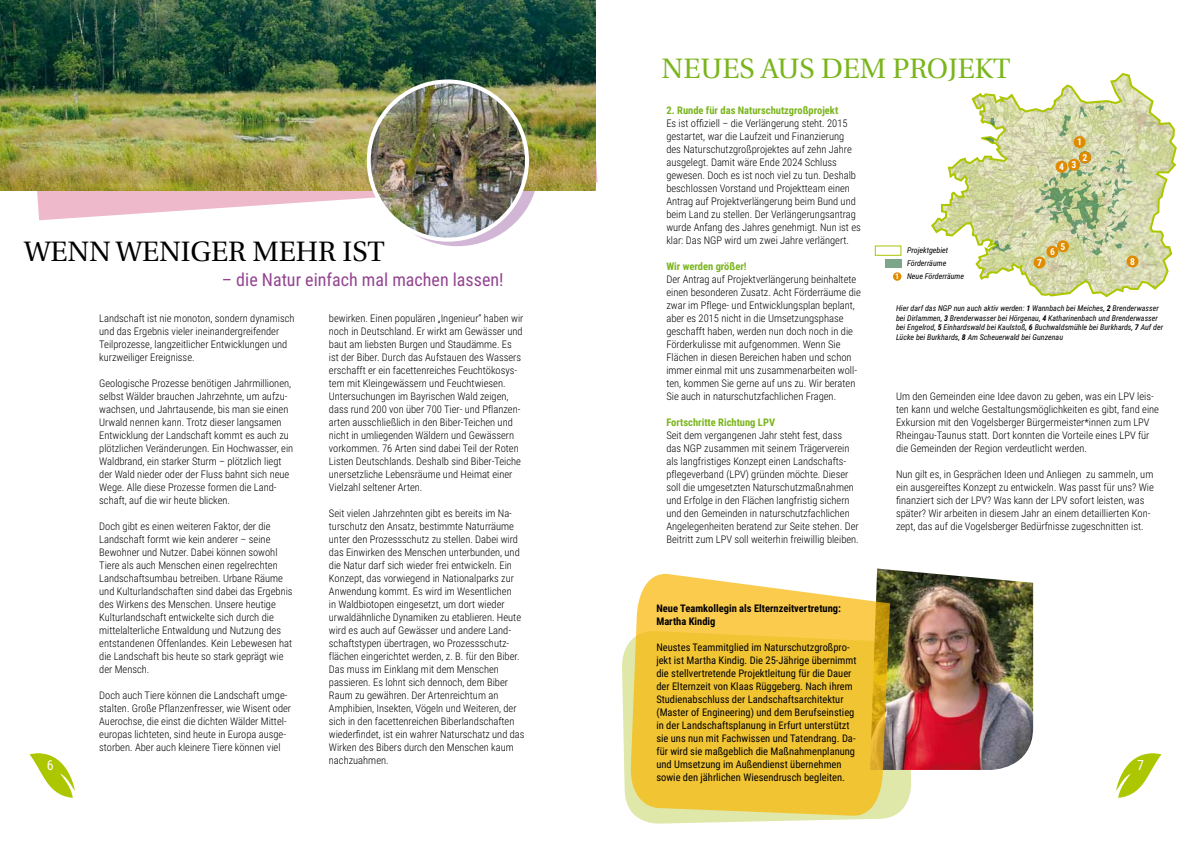
<style>
.page{position:relative;width:1191px;height:842px;background:#fff}
.page>*{position:absolute;margin:0;border:0;box-sizing:border-box;transform-origin:0 0}
.t1{font:28px "Heuristica";color:#000}
.t2{font:28px "Heuristica";color:#7ab51d}
.t3{font:18px "Roboto Condensed";color:#934490}
.t4{font:14px "Roboto Condensed";color:#fff}
.t5{font:300 10.5px/13px "Roboto Condensed";color:#000}
.t6{font:10.5px/13px "Roboto Condensed";color:#000}
.t7{font:700 10.5px "Roboto Condensed";color:#7ab51d}
.t8{font:700 10.5px/13px "Roboto Condensed";color:#000}
.t9{font:700 9.6px "Roboto Condensed";color:#fff}
.t10{font:italic 8px/9.6px "Roboto Condensed";color:#000}
.s1{font-weight:700;font-style:normal;color:#fff}
.s2{font-weight:700}
</style>
<div class="page">
<img style="left:1116px;top:753px;width:46px;height:45px">
<img style="left:29px;top:753px;width:46px;height:45px">
<svg style="left:376px;top:89px;width:162px;height:157px"></svg>
<svg style="left:35px;top:121px;width:562px;height:99px"></svg>
<img style="left:0;top:0;width:595px;height:190px">
<img style="left:369px;top:81px;width:158px;height:159px;border-radius:79px">
<div style="left:367px;top:79px;width:162px;height:163px;border:4px solid #fff;border-radius:50%"></div>
<svg style="left:622px;top:643px;width:290px;height:181px;fill:#dfe8a9"></svg>
<img style="left:877px;top:568px;width:156px;height:202px">
<svg style="left:629px;top:573px;width:261px;height:244px;background:#efc849"></svg>
<div style="left:874px;top:245px;width:27px;height:11px;border:1px solid #acc600"></div>
<div style="left:884px;top:260px;width:17px;height:8px;background:#7da58a"></div>
<div style="left:893px;top:272px;width:8px;height:9px;background:#e08a00;border-radius:50%"></div>
<svg style="left:931px;top:73px;width:246px;height:225px"></svg>
<svg style="left:1022px;top:232px;width:4px;height:5px"></svg>
<svg style="left:992px;top:240px;width:20px;height:12px"></svg>
<svg style="left:1143px;top:243px;width:5px;height:5px"></svg>
<svg style="left:1058px;top:114px;width:12px;height:22px"></svg>
<svg style="left:1078px;top:106px;width:10px;height:13px"></svg>
<svg style="left:1035px;top:148px;width:98px;height:107px;background:#beca9c"></svg>
<svg style="left:1095px;top:105px;width:8px;height:6px"></svg>
<svg style="left:984px;top:137px;width:10px;height:6px"></svg>
<svg style="left:990px;top:118px;width:4px;height:8px"></svg>
<div style="left:1057px;top:240px;width:12px;height:12px;background:#e08a00;border-radius:50%"></div>
<div style="left:1046px;top:246px;width:12px;height:12px;background:#e08a00;border-radius:50%"></div>
<div style="left:1033px;top:257px;width:12px;height:11px;background:#e08a00;border-radius:50%"></div>
<div style="left:1126px;top:255px;width:12px;height:12px;background:#e08a00;border-radius:50%"></div>
<div style="left:1073px;top:136px;width:12px;height:12px;background:#e08a00;border-radius:50%"></div>
<div style="left:1079px;top:151px;width:12px;height:12px;background:#e08a00;border-radius:50%"></div>
<div style="left:1068px;top:159px;width:12px;height:12px;background:#e08a00;border-radius:50%"></div>
<div style="left:1055px;top:161px;width:12px;height:12px;background:#e08a00;border-radius:50%"></div>
<h1 class="t2" style="left:661px;top:47px;width:250px">NEUES AUS DEM PRO</h1>
<h1 class="t2" style="left:948px;top:47px;width:56px">JEKT</h1>
<p class="t7" style="left:666px;top:103px;width:173px">2. Runde für das Naturschutzgroßprojekt</p>
<p class="t5" style="left:666px;top:116px;width:196px">Es ist offiziell – die Verlängerung steht. 2015 gestartet, war die Laufzeit und Finanzierung des Naturschutzgroßprojektes auf zehn Jahre ausgelegt. Damit wäre Ende 2024 Schluss gewesen. Doch es ist noch viel zu tun. Deshalb beschlossen Vorstand und Projektteam einen Antrag auf Projektverlängerung beim Bund und beim Land zu stellen. Der Verlängerungsantrag wurde Anfang des Jahres genehmigt. Nun ist es klar: Das NGP wird um zwei Jahre verlängert.</p>
<p class="t7" style="left:666px;top:259px;width:82px">Wir werden größer!</p>
<p class="t5" style="left:666px;top:272px;width:196px">Der Antrag auf Projektverlängerung beinhaltete einen besonderen Zusatz. Acht Förderräume die zwar im Pflege- und Entwicklungsplan beplant, aber es 2015 nicht in die Umsetzungsphase geschafft haben, werden nun doch noch in die Förderkulisse mit aufgenommen. Wenn Sie Flächen in diesen Bereichen haben und schon immer einmal mit uns zusammenarbeiten woll&shy;ten, kommen Sie gerne auf uns zu. Wir beraten Sie auch in naturschutzfachlichen Fragen.</p>
<p class="t7" style="left:666px;top:415px;width:110px">Fortschritte Richtung LPV</p>
<p class="t5" style="left:666px;top:428px;width:194px">Seit dem vergangenen Jahr steht fest, dass das NGP zusammen mit seinem Trägerverein als langfristiges Konzept einen Landschafts&shy;pflegeverband (LPV) gründen möchte. Dieser soll die umgesetzten Naturschutzmaßnahmen und Erfolge in den Flächen langfristig sichern und den Gemeinden in naturschutzfachlichen Angelegenheiten beratend zur Seite stehen. Der Beitritt zum LPV soll weiterhin freiwillig bleiben.</p>
<p class="t9" style="left:1077px;top:135px;width:6px">1</p>
<p class="t9" style="left:1082px;top:150px;width:6px">2</p>
<p class="t9" style="left:1059px;top:159px;width:19px">4 3</p>
<h1 class="t1" style="left:24px;top:230px;width:47px">WENN</h1>
<h1 class="t1" style="left:116px;top:230px;width:45px">WENIGER</h1>
<h1 class="t1" style="left:252px;top:230px;width:105px">MEHR IST</h1>
<h2 class="t3" style="left:222px;top:267px;width:283px">– die Natur einfach mal machen lassen!</h2>
<p class="t5" style="left:329px;top:311px;width:196px">bewirken. Einen populären „Ingenieur“ haben wir noch in Deutschland. Er wirkt am Gewässer und baut am liebsten Burgen und Staudämme. Es ist der Biber. Durch das Aufstauen des Wassers erschafft er ein facettenreiches Feuchtökosys&shy;tem mit Kleingewässern und Feuchtwiesen.<br>Untersuchungen im Bayrischen Wald zeigen, dass rund 200 von über 700 Tier- und Pflanzen&shy;arten ausschließlich in den Biber-Teichen und nicht in umliegenden Wäldern und Gewässern vorkommen. 76 Arten sind dabei Teil der Roten Listen Deutschlands. Deshalb sind Biber-Teiche unersetzliche Lebensräume und Heimat einer Vielzahl seltener Arten.</p>
<p class="t5" style="left:329px;top:506px;width:197px">Seit vielen Jahrzehnten gibt es bereits im Na&shy;turschutz den Ansatz, bestimmte Naturräume unter den Prozessschutz zu stellen. Dabei wird das Einwirken des Menschen unterbunden, und die Natur darf sich wieder frei entwickeln. Ein Konzept, das vorwiegend in Nationalparks zur Anwendung kommt. Es wird im Wesentlichen<br>in Waldbiotopen eingesetzt, um dort wieder urwaldähnliche Dynamiken zu etablieren. Heute wird es auch auf Gewässer und andere Land&shy;schaftstypen übertragen, wo Prozessschutz&shy;flächen eingerichtet werden, z. B. für den Biber.<br>Das muss im Einklang mit dem Menschen passieren. Es lohnt sich dennoch, dem Biber Raum zu gewähren. Der Artenreichtum an Amphibien, Insekten, Vögeln und Weiteren, der sich in den facettenreichen Biberlandschaften wiederfindet, ist ein wahrer Naturschatz und das Wirken des Bibers durch den Menschen kaum nachzuahmen.</p>
<p class="t9" style="left:1060px;top:239px;width:6px">5</p>
<p class="t10" style="left:907px;top:245px;width:43px">Projektgebiet</p>
<p class="t10" style="left:907px;top:258px;width:41px">Förderräume</p>
<p class="t10" style="left:895px;top:271px;width:71px"><span class="s1">1</span> Neue Förderräume</p>
<p class="t9" style="left:1050px;top:244px;width:6px">6</p>
<p class="t9" style="left:1037px;top:256px;width:6px">7</p>
<p class="t9" style="left:1130px;top:255px;width:6px">8</p>
<p class="t10" style="left:896px;top:303px;width:269px">Hier darf das NGP nun auch aktiv werden: <span class="s2">1</span> Wannbach bei Meiches, <span class="s2">2</span> Brenderwasser bei Dirlammen, <span class="s2">3</span> Brenderwasser bei Hörgenau, <span class="s2">4</span> Katharinenbach und Brenderwasser bei Engelrod, <span class="s2">5</span> Einhardswald bei Kaulstoß, <span class="s2">6</span> Buchwaldsmühle bei Burkhards, <span class="s2">7</span> Auf der Lücke bei Burkhards, <span class="s2">8</span> Am Scheuerwald bei Gunzenau</p>
<p class="t5" style="left:99px;top:311px;width:197px">Landschaft ist nie monoton, sondern dynamisch und das Ergebnis vieler ineinandergreifender Teilprozesse, langzeitlicher Entwicklungen und kurzweiliger Ereignisse.</p>
<p class="t5" style="left:99px;top:376px;width:195px">Geologische Prozesse benötigen Jahrmillionen, selbst Wälder brauchen Jahrzehnte, um aufzu&shy;wachsen, und Jahrtausende, bis man sie einen Urwald nennen kann. Trotz dieser langsamen Entwicklung der Landschaft kommt es auch zu plötzlichen Veränderungen. Ein Hochwasser, ein Waldbrand, ein starker Sturm – plötzlich liegt der Wald nieder oder der Fluss bahnt sich neue Wege. Alle diese Prozesse formen die Land&shy;schaft, auf die wir heute blicken.</p>
<p class="t5" style="left:99px;top:519px;width:195px">Doch gibt es einen weiteren Faktor, der die Landschaft formt wie kein anderer – seine Bewohner und Nutzer. Dabei können sowohl Tiere als auch Menschen einen regelrechten Landschaftsumbau betreiben. Urbane Räume und Kulturlandschaften sind dabei das Ergebnis des Wirkens des Menschen. Unsere heutige Kulturlandschaft entwickelte sich durch die mittelalterliche Entwaldung und Nutzung des entstandenen Offenlandes. Kein Lebewesen hat die Landschaft bis heute so stark geprägt wie der Mensch.</p>
<p class="t5" style="left:99px;top:688px;width:193px">Doch auch Tiere können die Landschaft umge&shy;stalten. Große Pflanzenfresser, wie Wisent oder Auerochse, die einst die dichten Wälder Mittel&shy;europas lichteten, sind heute in Europa ausge&shy;storben. Aber auch kleinere Tiere können viel</p>
<p class="t5" style="left:896px;top:389px;width:264px">Um den Gemeinden eine Idee davon zu geben, was ein LPV leis&shy;ten kann und welche Gestaltungsmöglichkeiten es gibt, fand eine Exkursion mit den Vogelsberger Bürgermeister*innen zum LPV Rheingau-Taunus statt. Dort konnten die Vorteile eines LPV für die Gemeinden der Region verdeutlicht werden.</p>
<p class="t5" style="left:896px;top:467px;width:259px">Nun gilt es, in Gesprächen Ideen und Anliegen zu sammeln, um ein ausgereiftes Konzept zu entwickeln. Was passt für uns? Wie finanziert sich der LPV? Was kann der LPV sofort leisten, was später? Wir arbeiten in diesem Jahr an einem detaillierten Kon&shy;zept, das auf die Vogelsberger Bedürfnisse zugeschnitten ist.</p>
<p class="t8" style="left:656px;top:602px;width:186px">Neue Teamkollegin als Elternzeitvertretung:<br>Martha Kindig</p>
<p class="t6" style="left:656px;top:641px;width:202px">Neustes Teammitglied im Naturschutzgroßpro&shy;jekt ist Martha Kindig. Die 25-Jährige übernimmt die stellvertretende Projektleitung für die Dauer der Elternzeit von Klaas Rüggeberg. Nach ihrem Studienabschluss der Landschaftsarchitektur (Master of Engineering) und dem Berufseinstieg in der Landschaftsplanung in Erfurt unterstützt sie uns nun mit Fachwissen und Tatendrang. Da&shy;für wird sie maßgeblich die Maßnahmenplanung und Umsetzung im Außendienst übernehmen sowie den jährlichen Wiesendrusch begleiten.</p>
<h3 class="t4" style="left:47px;top:755px;width:8px">6</h3>
<h3 class="t4" style="left:1137px;top:755px;width:8px">7</h3>
</div>
